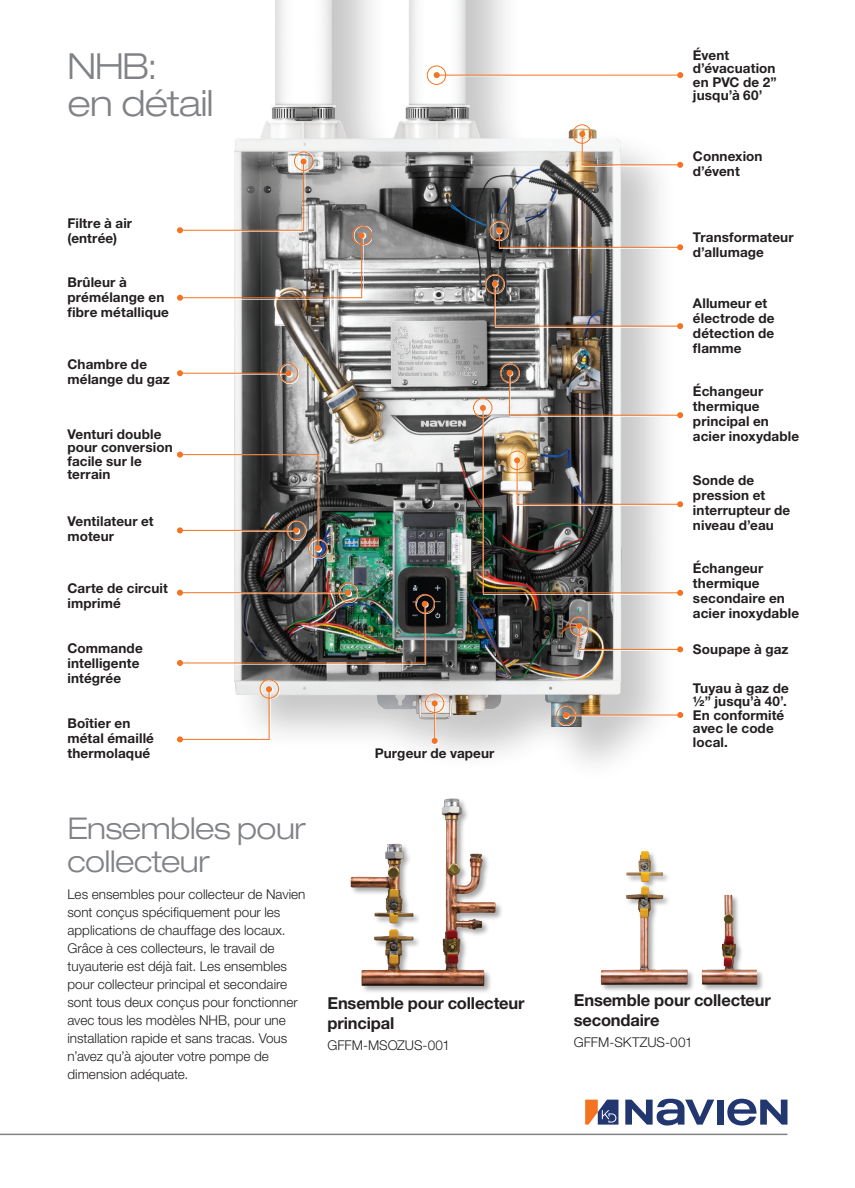
<style>
.page{position:relative;width:855px;height:1188px;background:#fff}
.page>*{position:absolute;margin:0;border:0;box-sizing:border-box;transform-origin:0 0}
.t1{font:300 expanded 36px/37.5px "Helvetica Neue LT Pro";letter-spacing:-.02em;color:#808285}
.t2{font:300 expanded 30px/33px "Helvetica Neue LT Pro";letter-spacing:-.015em;color:#808285}
.t3{font:700 16.5px/19.5px "Helvetica Neue LT Pro";letter-spacing:-.01em;color:#231f20}
.t4{font:700 13.5px/15px "Helvetica Neue LT Pro";letter-spacing:.01em;color:#231f20}
.t5{font:300 13.5px/18px "Helvetica Neue LT Pro";color:#231f20}
</style>
<div class="page">
<hr style="left:0;top:1134px;width:788px;height:1px;background:#808285">
<svg style="left:585px;top:1100px;width:33px;height:25px"></svg>
<div style="left:717px;top:1100px;width:7px;height:25px;background:#223670"></div>
<svg style="left:625px;top:1099px;width:89px;height:27px"></svg>
<svg style="left:727px;top:1099px;width:60px;height:27px"></svg>
<img style="left:350px;top:801px;width:152px;height:191px">
<img style="left:600px;top:851px;width:163px;height:140px">
<img style="left:179px;top:0;width:482px;height:801px">
<svg style="left:179px;top:152px;width:135px;height:7px"></svg>
<div style="left:294px;top:152px;width:19px;height:19px;border:1px solid #f47321;border-radius:50%"></div>
<svg style="left:179px;top:226px;width:193px;height:76px"></svg>
<svg style="left:177px;top:159px;width:188px;height:142px"></svg>
<div style="left:352px;top:226px;width:19px;height:19px;border:1px solid #f47321;border-radius:50%"></div>
<svg style="left:179px;top:595px;width:256px;height:72px"></svg>
<div style="left:415px;top:594px;width:19px;height:19px;border:1px solid #f47321;border-radius:50%"></div>
<svg style="left:178px;top:680px;width:102px;height:63px"></svg>
<svg style="left:177px;top:686px;width:95px;height:56px"></svg>
<div style="left:260px;top:679px;width:19px;height:20px;border:1px solid #f47321;border-radius:50%"></div>
<svg style="left:428px;top:66px;width:256px;height:20px"></svg>
<div style="left:427px;top:66px;width:19px;height:19px;border:1px solid #f47321;border-radius:50%"></div>
<hr style="left:437px;top:75px;width:243px;height:1px;background:#f47321">
<svg style="left:677px;top:72px;width:6px;height:6px"></svg>
<svg style="left:434px;top:72px;width:6px;height:6px"></svg>
<svg style="left:490px;top:221px;width:194px;height:30px"></svg>
<div style="left:489px;top:221px;width:20px;height:19px;border:1px solid #f47321;border-radius:50%"></div>
<svg style="left:496px;top:227px;width:187px;height:23px"></svg>
<svg style="left:573px;top:125px;width:111px;height:44px"></svg>
<div style="left:572px;top:124px;width:20px;height:20px;border:1px solid #f47321;border-radius:50%"></div>
<svg style="left:579px;top:131px;width:104px;height:37px"></svg>
<svg style="left:486px;top:275px;width:198px;height:55px"></svg>
<div style="left:485px;top:274px;width:19px;height:19px;border:1px solid #f47321;border-radius:50%"></div>
<svg style="left:492px;top:281px;width:191px;height:48px"></svg>
<svg style="left:501px;top:364px;width:160px;height:6px"></svg>
<div style="left:500px;top:363px;width:19px;height:19px;border:1px solid #f47321;border-radius:50%"></div>
<svg style="left:570px;top:617px;width:114px;height:36px"></svg>
<div style="left:569px;top:616px;width:20px;height:20px;border:1px solid #f47321;border-radius:50%"></div>
<svg style="left:576px;top:623px;width:107px;height:29px"></svg>
<svg style="left:474px;top:399px;width:210px;height:198px"></svg>
<div style="left:473px;top:398px;width:19px;height:19px;border:1px solid #f47321;border-radius:50%"></div>
<img style="left:480px;top:370px;width:203px;height:226px">
<svg style="left:557px;top:706px;width:127px;height:19px"></svg>
<div style="left:556px;top:705px;width:19px;height:20px;border:1px solid #f47321;border-radius:50%"></div>
<hr style="left:566px;top:715px;width:114px;height:1px;background:#f47321">
<svg style="left:677px;top:712px;width:6px;height:6px"></svg>
<svg style="left:563px;top:712px;width:6px;height:6px"></svg>
<svg style="left:179px;top:364px;width:120px;height:19px"></svg>
<hr style="left:180px;top:373px;width:109px;height:1px;background:#f47321">
<svg style="left:177px;top:370px;width:6px;height:6px"></svg>
<svg style="left:286px;top:370px;width:6px;height:6px"></svg>
<div style="left:279px;top:363px;width:19px;height:20px;border:1px solid #f47321;border-radius:50%"></div>
<svg style="left:426px;top:694px;width:19px;height:51px"></svg>
<hr style="left:434px;top:703px;width:1px;height:38px;background:#f47321">
<svg style="left:432px;top:738px;width:6px;height:6px"></svg>
<svg style="left:432px;top:700px;width:6px;height:6px"></svg>
<div style="left:425px;top:694px;width:19px;height:19px;border:1px solid #f47321;border-radius:50%"></div>
<svg style="left:179px;top:583px;width:179px;height:7px"></svg>
<img style="left:177px;top:590px;width:251px;height:76px">
<div style="left:338px;top:583px;width:19px;height:19px;border:1px solid #f47321;border-radius:50%"></div>
<svg style="left:179px;top:452px;width:149px;height:107px"></svg>
<div style="left:308px;top:539px;width:19px;height:19px;border:1px solid #f47321;border-radius:50%"></div>
<svg style="left:177px;top:452px;width:144px;height:99px"></svg>
<h1 class="t1" style="left:68px;top:47px;width:148px">NHB:<br>en détail</h1>
<p class="t4" style="left:68px;top:215px;width:66px">Filtre à air (entrée)</p>
<p class="t4" style="left:68px;top:274px;width:103px">Brûleur à prémélange en fibre métallique</p>
<p class="t4" style="left:68px;top:357px;width:104px">Chambre de mélange du gaz</p>
<p class="t4" style="left:68px;top:427px;width:107px;line-height:13.5px">Venturi double pour conversion facile sur le terrain</p>
<p class="t4" style="left:68px;top:513px;width:88px">Ventilateur et moteur</p>
<p class="t4" style="left:68px;top:581px;width:102px">Carte de circuit imprimé</p>
<p class="t4" style="left:68px;top:640px;width:77px">Commande intelligente intégrée</p>
<p class="t4" style="left:68px;top:715px;width:88px">Boîtier en métal émaillé thermolaqué</p>
<p class="t4" style="left:375px;top:745px;width:121px">Purgeur de vapeur</p>
<h2 class="t2" style="left:68px;top:811px;width:240px">Ensembles pour collecteur</h2>
<p class="t5" style="left:68px;top:885px;width:240px">Les ensembles pour collecteur de Navien sont conçus spécifiquement pour les applications de chauffage des locaux.<br>Grâce à ces collecteurs, le travail de tuyauterie est déjà fait. Les ensembles pour collecteur principal et secondaire sont tous deux conçus pour fonctionner avec tous les modèles NHB, pour une installation rapide et sans tracas. Vous n’avez qu’à ajouter votre pompe de dimension adéquate.</p>
<p class="t3" style="left:327px;top:993px;width:199px">Ensemble pour collecteur principal</p>
<p class="t5" style="left:327px;top:1035px;width:124px">GFFM-MSOZUS-001</p>
<p class="t4" style="left:693px;top:48px;width:85px;line-height:13.5px">Évent d’évacuation en PVC de 2” jusqu’à 60’</p>
<p class="t4" style="left:693px;top:148px;width:71px">Connexion d’évent</p>
<p class="t4" style="left:693px;top:229px;width:102px">Transformateur d’allumage</p>
<p class="t4" style="left:693px;top:295px;width:83px">Allumeur et électrode de détection de flamme</p>
<p class="t4" style="left:693px;top:384px;width:108px">Échangeur thermique principal en acier inoxydable</p>
<p class="t4" style="left:693px;top:472px;width:99px">Sonde de pression et interrupteur de niveau d’eau</p>
<p class="t4" style="left:693px;top:561px;width:108px">Échangeur thermique secondaire en acier inoxydable</p>
<p class="t4" style="left:693px;top:641px;width:97px">Soupape à gaz</p>
<p class="t4" style="left:693px;top:681px;width:97px;line-height:13.5px">Tuyau à gaz de ½” jusqu’à 40’.<br>En conformité avec le code local.</p>
<p class="t3" style="left:574px;top:990px;width:199px">Ensemble pour collecteur secondaire</p>
<p class="t5" style="left:574px;top:1033px;width:120px">GFFM-SKTZUS-001</p>
</div>
